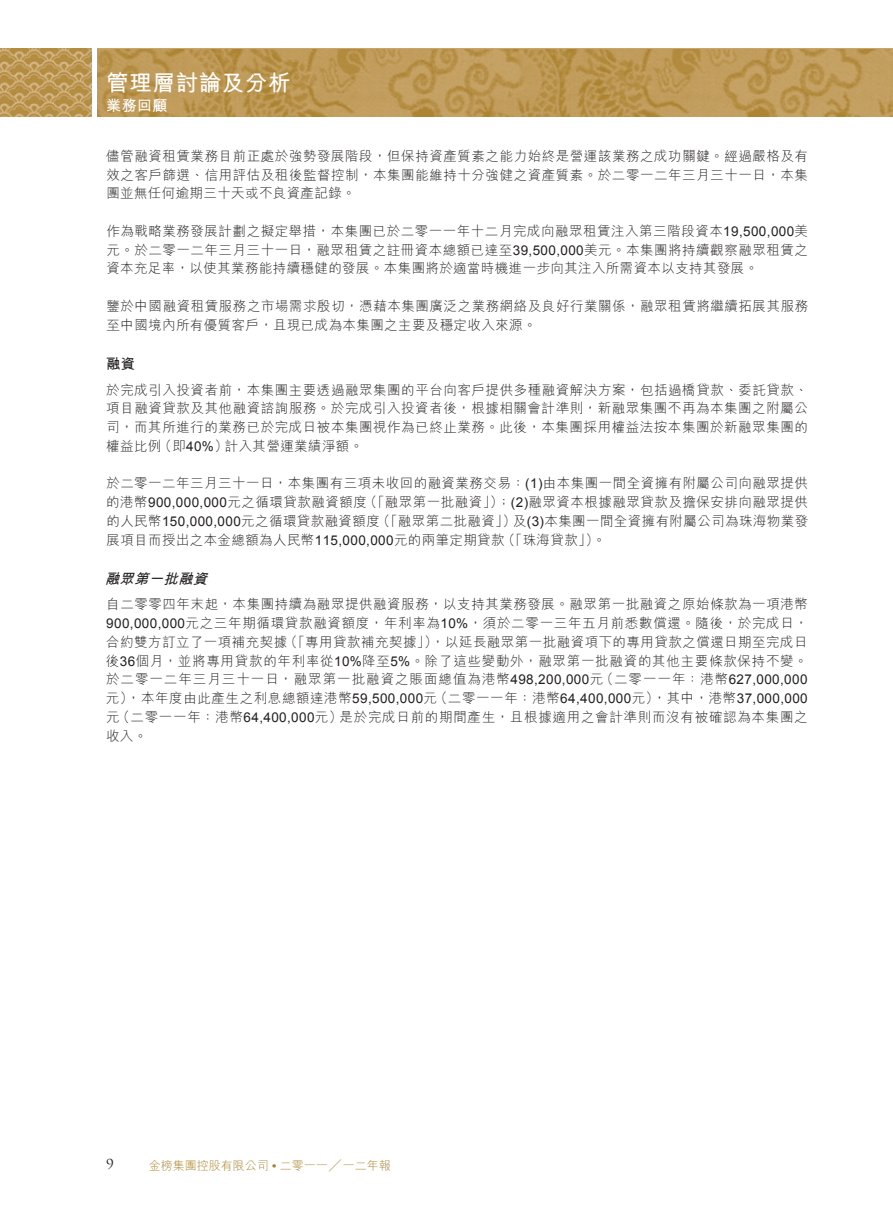
<style>
.page{position:relative;width:893px;height:1212px;background:#fff}
.page>*{position:absolute;margin:0;border:0;box-sizing:border-box;transform-origin:0 0}
.t1{font:700 22.5px "M Hei HK";letter-spacing:.03em;color:#fff}
.t2{font:700 15px "M Hei HK";color:#fff}
.t3{font:italic 700 14.25px "M Hei HK";color:#231f20}
.t4{font:700 14.25px "M Hei HK";color:#231f20}
.t5{font:300 13.5px/18.8px "M Hei HK";letter-spacing:.04em;color:#231f20}
.t6{font:13.5px "Arial";letter-spacing:.03em;color:#231f20}
.t7{font:300 13.5px "M Hei HK";letter-spacing:.075em;color:#231f20}
.t8{font:13.5px "Trajan Pro";color:#231f20}
.t9{font:300 12px "M Hei HK";color:#aa822c}
.s1{font-family:"Arial";font-weight:400}
.s2{font-family:"M Hei HK";font-weight:300}
.s3{font-family:"Arial";font-weight:700}
</style>
<div class="page">
<img style="left:98px;top:50px;width:795px;height:67px">
<img style="left:0;top:49px;width:91px;height:68px">
<h1 class="t1" style="left:106px;top:67px;width:186px">管理層討論及分析</h1>
<p class="t2" style="left:106px;top:94px;width:63px">業務回顧</p>
<p class="t5" style="left:106px;top:146px;width:703px;text-align:justify">儘管融資租賃業務目前正處於強勢發展階段，但保持資產質素之能力始終是營運該業務之成功關鍵。經過嚴格及有效之客戶篩選、信用評估及租後監督控制，本集團能維持十分強健之資產質素。於二零一二年三月三十一日，本集團並無任何逾期三十天或不良資產記錄。</p>
<p class="t5" style="left:106px;top:221px;width:703px;text-align:justify">作為戰略業務發展計劃之擬定舉措，本集團已於二零一一年十二月完成向融眾租賃注入第三階段資本<span class="s1">19,500,000</span>美元。於二零一二年三月三十一日，融眾租賃之註冊資本總額已達至<span class="s1">39,500,000</span>美元。本集團將持續觀察融眾租賃之資本充足率，以使其業務能持續穩健的發展。本集團將於適當時機進一步向其注入所需資本以支持其發展。</p>
<p class="t5" style="left:106px;top:296px;width:703px">鑒於中國融資租賃服務之市場需求殷切，憑藉本集團廣泛之業務網絡及良好行業關係，融眾租賃將繼續拓展其服務至中國境內所有優質客戶，且現已成為本集團之主要及穩定收入來源。</p>
<p class="t4" style="left:106px;top:354px;width:30px">融資</p>
<p class="t5" style="left:106px;top:380px;width:703px">於完成引入投資者前，本集團主要透過融眾集團的平台向客戶提供多種融資解決方案，包括過橋貸款、委託貸款、</p>
<p class="t5" style="left:106px;top:398px;width:703px">項目融資貸款及其他融資諮詢服務。於完成引入投資者後，根據相關會計準則，新融眾集團不再為本集團之附屬公</p>
<p class="t5" style="left:106px;top:417px;width:703px">司，而其所進行的業務已於完成日被本集團視作為已終止業務。此後，本集團採用權益法按本集團於新融眾集團的</p>
<p class="t5" style="left:225px;top:436px;width:140px">計入其營運業績淨額。</p>
<p class="t5" style="left:158px;top:436px;width:71px">（即<span class="s1">40%</span>）</p>
<p class="t5" style="left:106px;top:436px;width:57px">權益比例</p>
<p class="t5" style="left:106px;top:473px;width:703px;text-align:right">於二零一二年三月三十一日，本集團有三項未收回的融資業務交易： <span class="s1">)1(</span> 由本集團一間全資擁有附屬公司向融眾提供（「融眾第一批融資」）；<span class="s1">( )2</span> 融眾資本根據融眾貸款及擔保安排向融眾提供</p>
<p class="t5" style="left:106px;top:492px;width:262px">的港幣<span class="s1">900,000,000</span>元之循環貸款融資額度</p>
<p class="t5" style="left:106px;top:511px;width:275px">的人民幣<span class="s1">150,000,000</span>元之循環貸款融資額度</p>
<p class="t5" style="left:513px;top:511px;width:297px">及 <span class="s1">)3(</span> 本集團一間全資擁有附屬公司為珠海物業發</p>
<p class="t5" style="left:377px;top:511px;width:140px">（「融眾第二批融資」）</p>
<p class="t5" style="left:107px;top:530px;width:400px">展項目而授出之本金總額為人民幣<span class="s1">115,000,000</span>元的兩筆定期貸款</p>
<p class="t3" style="left:105px;top:569px;width:109px">融眾第一批融資</p>
<p class="t5" style="left:106px;top:595px;width:703px;text-align:right">自二零零四年末起，本集團持續為融眾提供融資服務，以支持其業務發展。融眾第一批融資之原始條款為一項港幣<br><span class="s1">900,000,000</span>元之三年期循環貸款融資額度，年利率為<span class="s1">10%</span>，須於二零一三年五月前悉數償還。隨後，於完成日，，以延長融眾第一批融資項下的專用貸款之償還日期至完成日</p>
<p class="t5" style="left:502px;top:530px;width:106px">（「珠海貸款 。(「</p>
<p class="t5" style="left:284px;top:632px;width:155px">（「專用貸款補充契據」）</p>
<p class="t5" style="left:106px;top:632px;width:703px">合約雙方訂立了一項補充契據<br>後<span class="s1">36</span>個月，並將專用貸款的年利率從<span class="s1">10%</span>降至<span class="s1">5%</span>。除了這些變動外，融眾第一批融資的其他主要條款保持不變。</p>
<p class="t6" style="left:600px;top:671px;width:209px"><span class="s2">（二零一一年：港幣</span>627,000,000</p>
<p class="t7" style="left:106px;top:670px;width:499px">於二零一二年三月三十一日，融眾第一批融資之賬面總值為港幣<span class="s1">498,200,000</span>元</p>
<p class="t6" style="left:434px;top:690px;width:375px"><span class="s2">（二零一一年：港幣</span>64,400,000<span class="s2">元，）其中，港幣</span>37,000,000</p>
<p class="t5" style="left:340px;top:688px;width:470px;text-indent:-234px">元，）本年度由此產生之利息總額達港幣<span class="s1">59,500,000</span>元<br>是於完成日前的期間產生，且根據適用之會計準則而沒有被確認為本集團之</p>
<p class="t5" style="left:117px;top:707px;width:227px">（二零一一年：港幣<span class="s1">64,400,000</span>元）</p>
<p class="t5" style="left:106px;top:707px;width:43px">元<br>收入。</p>
<p class="t8" style="left:106px;top:1155px;width:9px">9</p>
<p class="t9" style="left:149px;top:1157px;width:243px">金榜集團控股有限公司 <span class="s3">•</span> 二零一一 ╱一二年報</p>
</div>
